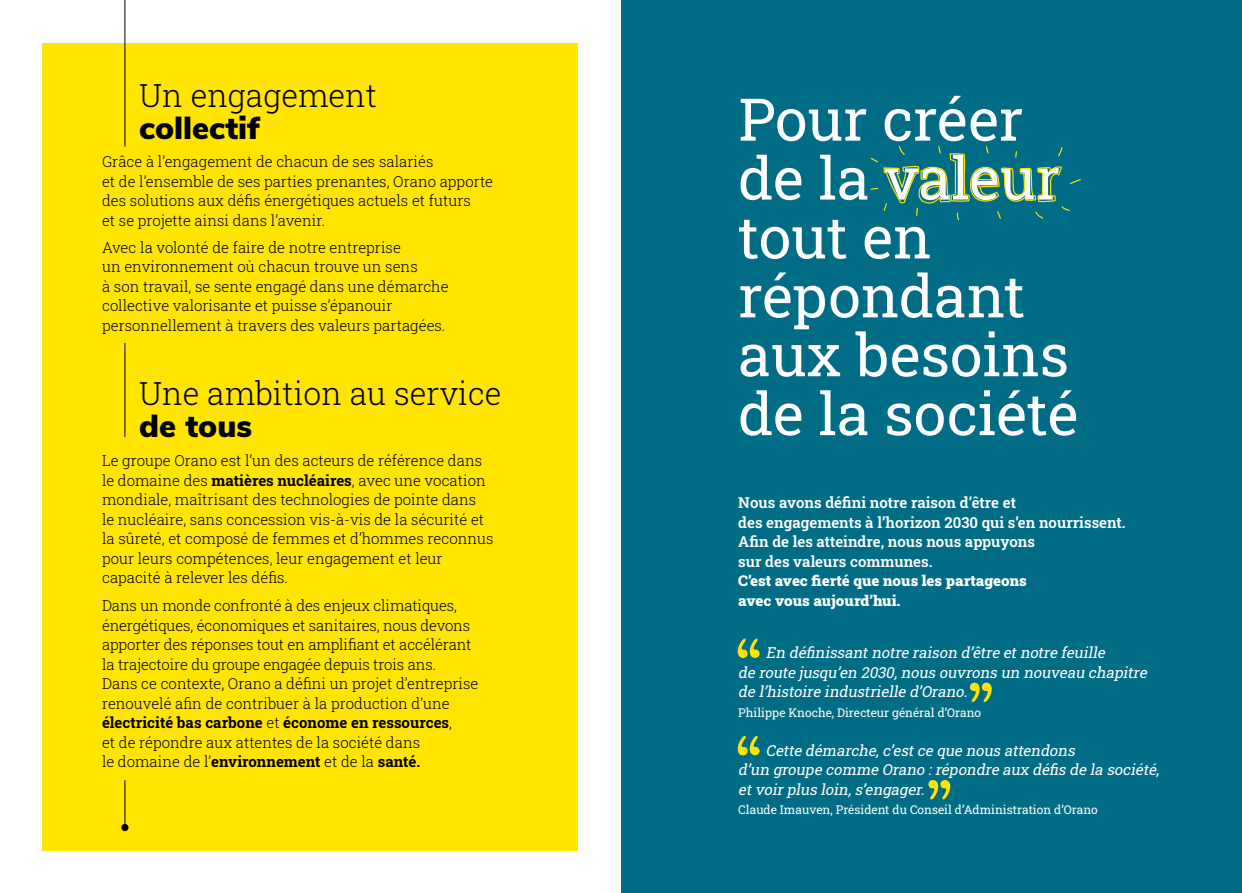
<style>
.page{position:relative;width:1242px;height:893px;background:#fff}
.page>*{position:absolute;margin:0;border:0;box-sizing:border-box;transform-origin:0 0}
.t1{font:66px/97.4px "American Typewriter";color:#ffe500}
.t2{font:58.95px/58.9px "Roboto Slab";color:#fff}
.t3{font:300 31.8px "Roboto Slab";color:#000}
.t4{font:900 31.8px "Nunito Sans";color:#000}
.t5{font:300 15px/19.5px "Roboto Slab";color:#000}
.t6{font:italic 15px/19.5px "Roboto Slab";color:#fff}
.t7{font:600 15px/19.5px "Roboto Slab";color:#fff}
.t8{font:900 15px/19.5px "Roboto Slab";color:#fff}
.t9{font:12px "Roboto Slab";color:#fff}
.s1{font-weight:700}
</style>
<div class="page">
<div style="left:621px;top:0;width:621px;height:893px;background:#006c86"></div>
<div style="left:43px;top:43px;width:535px;height:807px;background:#ffe500"></div>
<hr style="left:124px;top:0;width:1px;height:146px;background:#000">
<hr style="left:124px;top:343px;width:1px;height:94px;background:#000">
<hr style="left:124px;top:780px;width:1px;height:44px;background:#000">
<div style="left:121px;top:824px;width:7px;height:7px;background:#000;border-radius:50%"></div>
<svg style="left:870px;top:146px;width:211px;height:74px"></svg>
<h3 class="t3" style="left:139px;top:73px;width:239px">Un engagement</h3>
<h3 class="t4" style="left:139px;top:104px;width:122px">collectif</h3>
<p class="t5" style="left:102px;top:152px;width:392px">Grâce à l’engagement de chacun de ses salariés<br>et de l’ensemble de ses parties prenantes, Orano apporte des solutions aux défis énergétiques actuels et futurs<br>et se projette ainsi dans l’avenir.</p>
<p class="t5" style="left:102px;top:237px;width:348px">Avec la volonté de faire de notre entreprise<br>un environnement où chacun trouve un sens<br>à son travail, se sente engagé dans une démarche collective valorisante et puisse s’épanouir personnellement à travers des valeurs partagées.</p>
<h3 class="t3" style="left:139px;top:372px;width:364px">Une ambition au service</h3>
<h3 class="t4" style="left:139px;top:403px;width:114px">de tous</h3>
<p class="t5" style="left:102px;top:450px;width:393px">Le groupe Orano est l’un des acteurs de référence dans le domaine des <span class="s1">matières nucléaires</span>, avec une vocation mondiale, maîtrisant des technologies de pointe dans<br>le nucléaire, sans concession vis-à-vis de la sécurité et la sûreté, et composé de femmes et d’hommes reconnus pour leurs compétences, leur engagement et leur capacité à relever les défis.</p>
<p class="t5" style="left:102px;top:595px;width:378px">Dans un monde confronté à des enjeux climatiques, énergétiques, économiques et sanitaires, nous devons apporter des réponses tout en amplifiant et accélérant la trajectoire du groupe engagée depuis trois ans.<br>Dans ce contexte, Orano a défini un projet d’entreprise renouvelé afin de contribuer à la production d’une <span class="s1">électricité bas carbone</span> et <span class="s1">économe en ressources</span>,<br>et de répondre aux attentes de la société dans<br>le domaine de l’<span class="s1">environnement</span> et de la <span class="s1">santé.</span></p>
<h2 class="t2" style="left:738px;top:88px;width:341px">Pour créer de la valeur tout en répondant aux besoins de la société</h2>
<p class="t7" style="left:738px;top:493px;width:389px">Nous avons défini notre raison d’être et<br>des engagements à l’horizon 2030 qui s’en nourrissent.<br>Afin de les atteindre, nous nous appuyons<br>sur des valeurs communes.</p>
<p class="t8" style="left:738px;top:571px;width:290px">C’est avec fierté que nous les partageons avec vous aujourd’hui.</p>
<h1 class="t1" style="left:734px;top:612px;width:30px">“ “</h1>
<p class="t6" style="left:738px;top:642px;width:413px;text-indent:28px">En définissantnotre raison d’être etnotre feuille<br>de route jusqu’en 2030,nous ouvrons un nouveau chapitre de l’histoire industrielle d’Orano.</p>
<p class="t9" style="left:738px;top:704px;width:244px">Philippe Knoche, Directeur général d’Orano</p>
<p class="t6" style="left:738px;top:740px;width:426px">« Cette démarche,c’estce que nous attendons<br>d’un groupe comme Orano :répondre aux défis de la société, etvoirplus loin,s’engager.</p>
<p class="t9" style="left:738px;top:801px;width:361px">Claude Imauven, Président du Conseil d’Administration d’Orano</p>
<h1 class="t1" style="left:966px;top:656px;width:30px">”</h1>
<h1 class="t1" style="left:925px;top:753px;width:30px">”</h1>
</div>
